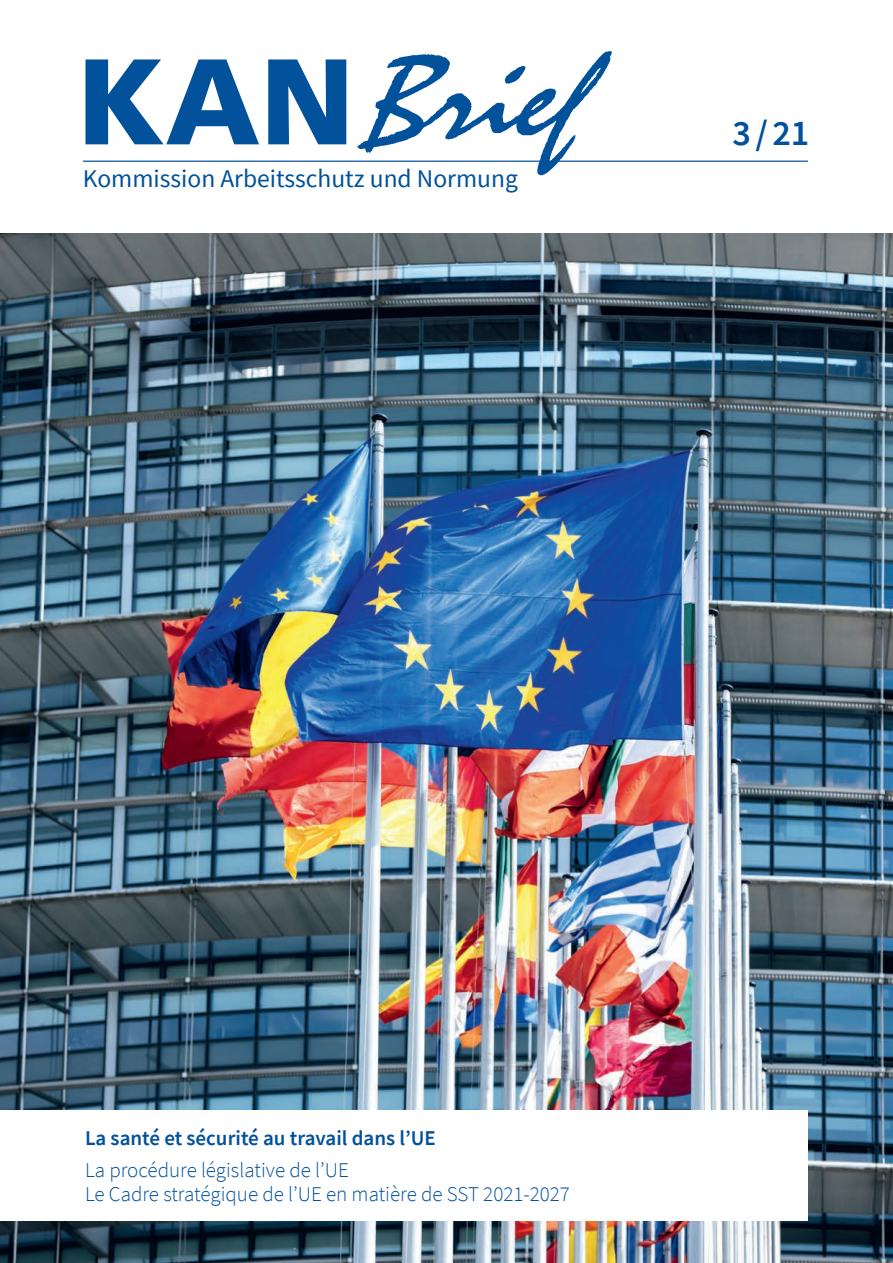
<style>
.page{position:relative;width:893px;height:1263px;background:#fff}
.page>*{position:absolute;margin:0;border:0;box-sizing:border-box;transform-origin:0 0}
.t1{font:600 36.15px "Source Sans Pro";color:#01519b}
.t2{font:25.5px "Source Sans Pro";color:#01519b}
.g_D{font:300 21px/24px "Source Sans Pro";color:#01519b}
.g_D-2{font:600 21px "Source Sans Pro";color:#01519b}
</style>
<div class="page">
<svg style="left:86px;top:59px;width:260px;height:85px"></svg>
<img style="left:357px;top:51px;width:257px;height:125px">
<hr style="left:83px;top:161px;width:725px;height:1px;background:#01519b">
<img style="left:0;top:234px;width:893px;height:1029px">
<div style="left:0;top:1110px;width:808px;height:110px;background:#fff"></div>
<p class="t2" style="left:83px;top:163px;width:436px">Kommission Arbeitsschutz und Normung</p>
<h1 class="t1" style="left:732px;top:109px;width:79px">3/21</h1>
<p class="g_D-2" style="left:85px;top:1124px;width:352px">La santé et sécurité au travail dans l’UE</p>
<p class="g_D" style="left:85px;top:1158px;width:486px">La procédure législative de l’UE<br>Le Cadre stratégique de l’UE en matière de SST 2021-2027</p>
</div>
